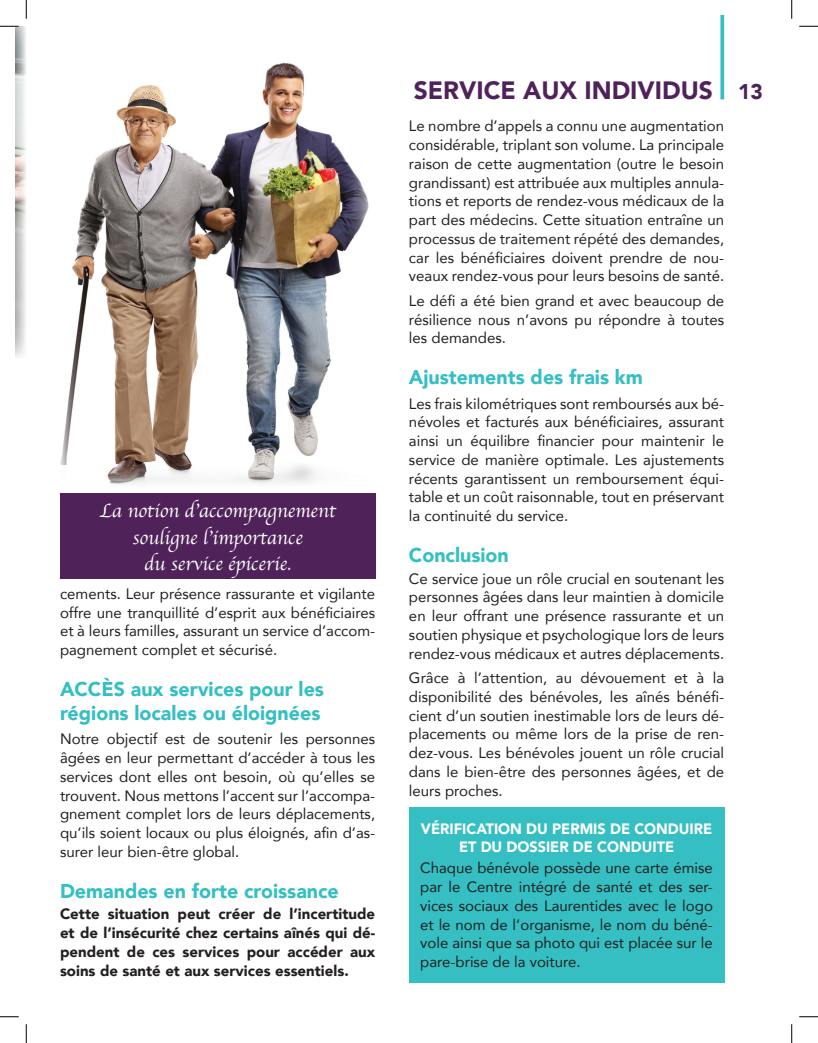
<style>
.page{position:relative;width:818px;height:1043px;background:#fff}
.page>*{position:absolute;margin:0;border:0;box-sizing:border-box;transform-origin:0 0}
.t1{font:900 25px "Avenir";color:#50225a}
.t2{font:900 20px/24px "Avenir";color:#35bfc3}
.t3{font:20px/26.2px "Apple Chancery";color:#fff;text-align:center}
.t4{font:15px/18.8px "Avenir";color:#231f20;text-align:justify}
.t5{font:900 15px/18.8px "Avenir";color:#231f20;text-align:justify}
.t6{font:900 15px/18px "Avenir";color:#fff;text-align:center;scale:.96 1}
.s1{font-size:21.25px}
</style>
<div class="page">
<div style="left:409px;top:807px;width:315px;height:175px;background:#35bfc3"></div>
<img style="left:15px;top:26px;width:11px;height:331px">
<div style="left:60px;top:493px;width:315px;height:85px;background:#50225a"></div>
<img style="left:60px;top:62px;width:309px;height:422px">
<svg style="left:720px;top:15px;width:4px;height:84px"></svg>
<svg style="left:0;top:25px;width:19px;height:2px"></svg>
<svg style="left:799px;top:25px;width:19px;height:2px"></svg>
<svg style="left:0;top:1016px;width:19px;height:1px"></svg>
<svg style="left:799px;top:1016px;width:19px;height:1px"></svg>
<svg style="left:25px;top:0;width:2px;height:19px"></svg>
<svg style="left:25px;top:1024px;width:2px;height:18px"></svg>
<svg style="left:791px;top:0;width:1px;height:19px"></svg>
<svg style="left:791px;top:1024px;width:1px;height:18px"></svg>
<h2 class="t3" style="left:99px;top:497px;width:238px">La notion d’accompagnement souligne l’importance<br>du service épicerie.</h2>
<p class="t4" style="left:60px;top:584px;width:317px">cements. Leur présence rassurante et vigilante offre une tranquillité d’esprit aux bénéficiaires et à leurs familles, assurant un service d’accom&shy;pagnement complet et sécurisé.</p>
<h2 class="t2" style="left:60px;top:676px;width:265px">ACCÈS aux services pour les régions locales ou éloignées</h2>
<p class="t4" style="left:60px;top:729px;width:317px">Notre objectif est de soutenir les personnes âgées en leur permettant d’accéder à tous les services dont elles ont besoin, où qu’elles se trouvent. Nous mettons l’accent sur l’accompa&shy;gnement complet lors de leurs déplacements, qu’ils soient locaux ou plus éloignés, afin d’as&shy;surer leur bien-être global.</p>
<h2 class="t2" style="left:60px;top:878px;width:280px">Demandes en forte croissance</h2>
<p class="t5" style="left:60px;top:904px;width:316px">Cette situation peut créer de l’incertitude et de l’insécurité chez certains aînés qui dé&shy;pendent de ces services pour accéder aux soins de santé et aux services essentiels.</p>
<h1 class="t1" style="left:414px;top:69px;width:350px">SERVICE AUX INDIVIDUS <span class="s1">13</span></h1>
<p class="t4" style="left:409px;top:116px;width:317px">Le nombre d’appels a connu une augmentation considérable, triplant son volume. La principale raison de cette augmentation (outre le besoin grandissant) est attribuée aux multiples annula&shy;tions et reports de rendez-vous médicaux de la part des médecins. Cette situation entraîne un processus de traitement répété des demandes, car les bénéficiaires doivent prendre de nou&shy;veaux rendez-vous pour leurs besoins de santé.</p>
<p class="t4" style="left:409px;top:291px;width:316px">Le défi a été bien grand et avec beaucoup de résilience nous n’avons pu répondre à toutes les demandes.</p>
<h2 class="t2" style="left:409px;top:365px;width:235px">Ajustements des frais km</h2>
<p class="t4" style="left:409px;top:393px;width:317px">Les frais kilométriques sont remboursés aux bé&shy;névoles et facturés aux bénéficiaires, assurant ainsi un équilibre financier pour maintenir le service de manière optimale. Les ajustements récents garantissent un remboursement équi&shy;table et un coût raisonnable, tout en préservant la continuité du service.</p>
<h2 class="t2" style="left:409px;top:542px;width:101px">Conclusion</h2>
<p class="t4" style="left:409px;top:568px;width:317px">Ce service joue un rôle crucial en soutenant les personnes âgées dans leur maintien à domicile en leur offrant une présence rassurante et un soutien physique et psychologique lors de leurs rendez-vous médicaux et autres déplacements.</p>
<p class="t4" style="left:409px;top:668px;width:317px">Grâce à l’attention, au dévouement et à la disponibilité des bénévoles, les aînés bénéfi&shy;cient d’un soutien inestimable lors de leurs dé&shy;placements ou même lors de la prise de ren&shy;dez-vous. Les bénévoles jouent un rôle crucial dans le bien-être des personnes âgées, et de leurs proches.</p>
<p class="t6" style="left:421px;top:819px;width:305px">VÉRIFICATION DU PERMIS DE CONDUIRE<br>ET DU DOSSIER DE CONDUITE</p>
<p class="t4" style="left:420px;top:858px;width:294px">Chaque bénévole possède une carte émise par le Centre intégré de santé et des ser&shy;vices sociaux des Laurentides avec le logo et le nom de l’organisme, le nom du béné&shy;vole ainsi que sa photo qui est placée sur le pare-brise de la voiture.</p>
</div>
